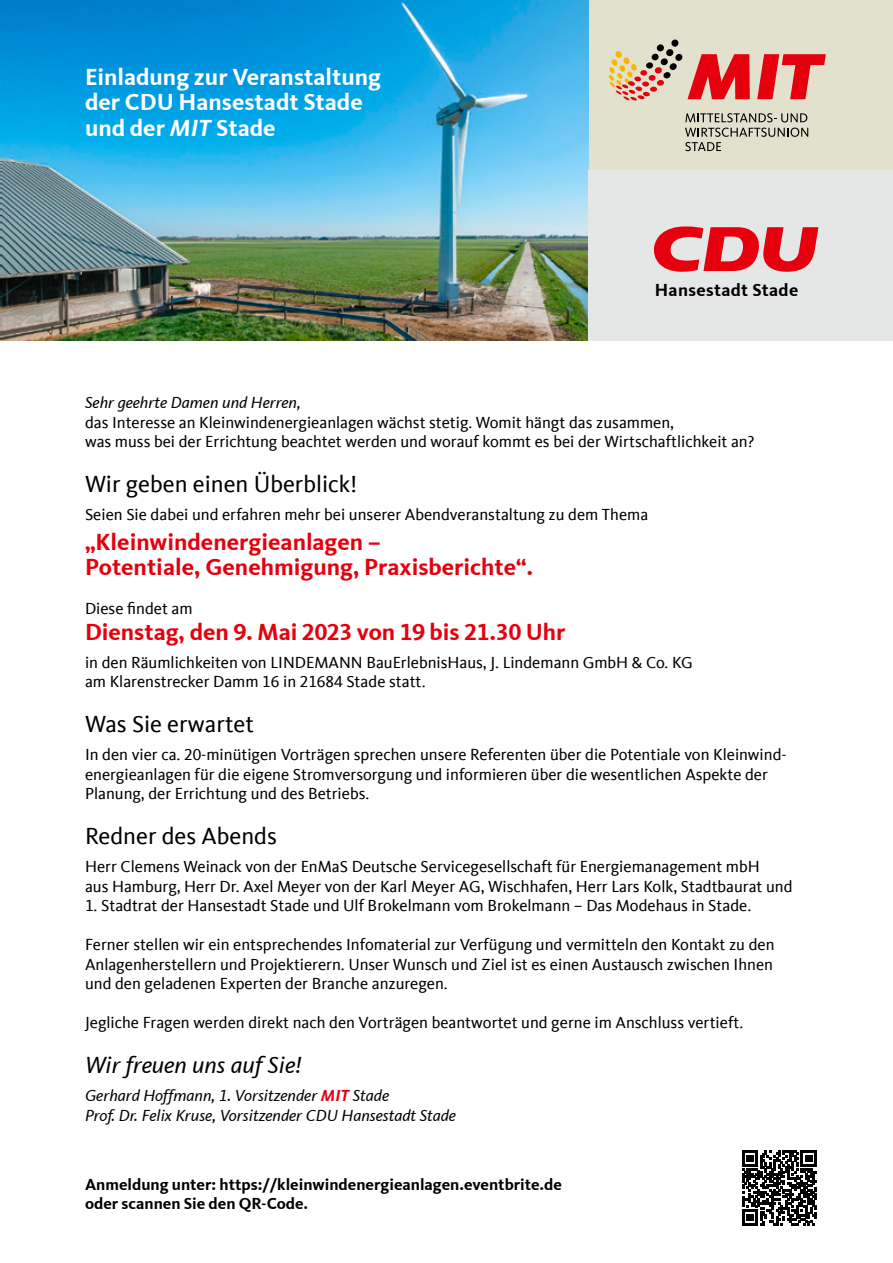
<style>
.page{position:relative;width:893px;height:1263px;background:#fff}
.page>*{position:absolute;margin:0;border:0;box-sizing:border-box;transform-origin:0 0}
.Head{font:700 24px "CDU Kievit Tab";color:#e6000e}
.Head-2{font:700 24px "CDU Kievit Tab";color:#fff}
.t1{font:24px "CDU Kievit Tab";color:#000}
.t2{font:italic 24px "CDU Kievit Tab";color:#000}
.t3{font:700 18px "CDU Kievit Tab";letter-spacing:.02em;color:#000}
.Text{font:16.5px/19.5px "CDU Kievit Tab";color:#000}
.Text-2{font:italic 16.5px "CDU Kievit Tab";color:#000}
.Text-3{font:700 16.5px "CDU Kievit Tab";color:#000}
.s1{font-style:italic}
.s2{font-weight:700;color:#e6000e}
</style>
<div class="page">
<div style="left:588px;top:0;width:305px;height:170px;background:#e1e1ce"></div>
<img style="left:0;top:0;width:588px;height:340px">
<div style="left:588px;top:170px;width:305px;height:170px;background:#e5e6e6"></div>
<svg style="left:757px;top:54px;width:69px;height:45px"></svg>
<svg style="left:609px;top:39px;width:141px;height:62px"></svg>
<svg style="left:685px;top:113px;width:122px;height:9px"></svg>
<svg style="left:685px;top:128px;width:123px;height:23px"></svg>
<svg style="left:654px;top:226px;width:164px;height:46px"></svg>
<svg style="left:742px;top:1150px;width:75px;height:75px"></svg>
<p class="Head-2" style="left:85px;top:63px;width:298px">Einladung zur Veranstaltung</p>
<p class="Head-2" style="left:85px;top:88px;width:279px">der CDU Hansestadt Stade</p>
<p class="Head-2" style="left:85px;top:114px;width:192px">und der <span class="s1">MIT</span> Stade</p>
<p class="t3" style="left:655px;top:279px;width:145px">Hansestadt Stade</p>
<p class="Text-2" style="left:85px;top:393px;width:217px">Sehr geehrte Damen und Herren,</p>
<p class="Text" style="left:85px;top:412px;width:671px">das Interesse an Kleinwindenergieanlagen wächst stetig. Womit hängt das zusammen,<br>was muss bei der Errichtung beachtet werden und worauf kommt es bei der Wirtschaftlichkeit an?</p>
<p class="t1" style="left:85px;top:470px;width:274px">Wir geben einen Überblick!</p>
<p class="Text" style="left:85px;top:505px;width:565px">Seien Sie dabei und erfahren mehr bei unserer Abendveranstaltung zu dem Thema</p>
<p class="Head" style="left:85px;top:528px;width:298px">„Kleinwindenergieanlagen –</p>
<p class="Head" style="left:85px;top:553px;width:450px">Potentiale, Genehmigung, Praxisberichte“.</p>
<p class="Text" style="left:85px;top:599px;width:109px">Diese findet am</p>
<p class="Head" style="left:85px;top:618px;width:482px">Dienstag, den 9. Mai 2023 von 19 bis 21.30 Uhr</p>
<p class="Text" style="left:85px;top:653px;width:609px">in den Räumlichkeiten von LINDEMANN BauErlebnisHaus, J. Lindemann GmbH &amp; Co. KG</p>
<p class="Text" style="left:85px;top:672px;width:342px">am Klarenstrecker Damm 16 in 21684 Stade statt.</p>
<p class="t1" style="left:85px;top:711px;width:170px">Was Sie erwartet</p>
<p class="Text" style="left:85px;top:745px;width:703px">In den vier ca. 20-minütigen Vorträgen sprechen unsere Referenten über die Potentiale von Kleinwind&shy;energieanlagen für die eigene Stromversorgung und informieren über die wesentlichen Aspekte der<br>Planung, der Errichtung und des Betriebs.</p>
<p class="t1" style="left:85px;top:823px;width:193px">Redner des Abends</p>
<p class="Text" style="left:85px;top:857px;width:676px">Herr Clemens Weinack von der EnMaS Deutsche Servicegesellschaft für Energiemanagement mbH</p>
<p class="Text" style="left:85px;top:877px;width:709px">aus Hamburg, Herr Dr. Axel Meyer von der Karl Meyer AG, Wischhafen, Herr Lars Kolk, Stadtbaurat und</p>
<p class="Text" style="left:85px;top:896px;width:668px">1. Stadtrat der Hansestadt Stade und Ulf Brokelmann vom Brokelmann – Das Modehaus in Stade.</p>
<p class="Text" style="left:85px;top:935px;width:691px">Ferner stellen wir ein entsprechendes Infomaterial zur Verfügung und vermitteln den Kontakt zu den</p>
<p class="Text" style="left:85px;top:955px;width:689px">Anlagenherstellern und Projektierern. Unser Wunsch und Ziel ist es einen Austausch zwischen Ihnen und den geladenen Experten der Branche anzuregen.</p>
<p class="Text" style="left:85px;top:1013px;width:660px">Jegliche Fragen werden direkt nach den Vorträgen beantwortet und gerne im Anschluss vertieft.</p>
<p class="t2" style="left:85px;top:1051px;width:218px">Wir freuen uns auf Sie!</p>
<p class="Text-2" style="left:85px;top:1086px;width:306px">Gerhard Hoffmann, 1. Vorsitzender <span class="s2">MIT</span> Stade</p>
<p class="Text-2" style="left:85px;top:1106px;width:372px">Prof. Dr. Felix Kruse, Vorsitzender CDU Hansestadt Stade</p>
<p class="Text-3" style="left:85px;top:1174px;width:478px">Anmeldung unter: https://kleinwindenergieanlagen.eventbrite.de</p>
<p class="Text-3" style="left:85px;top:1194px;width:225px">oder scannen Sie den QR-Code.</p>
</div>
